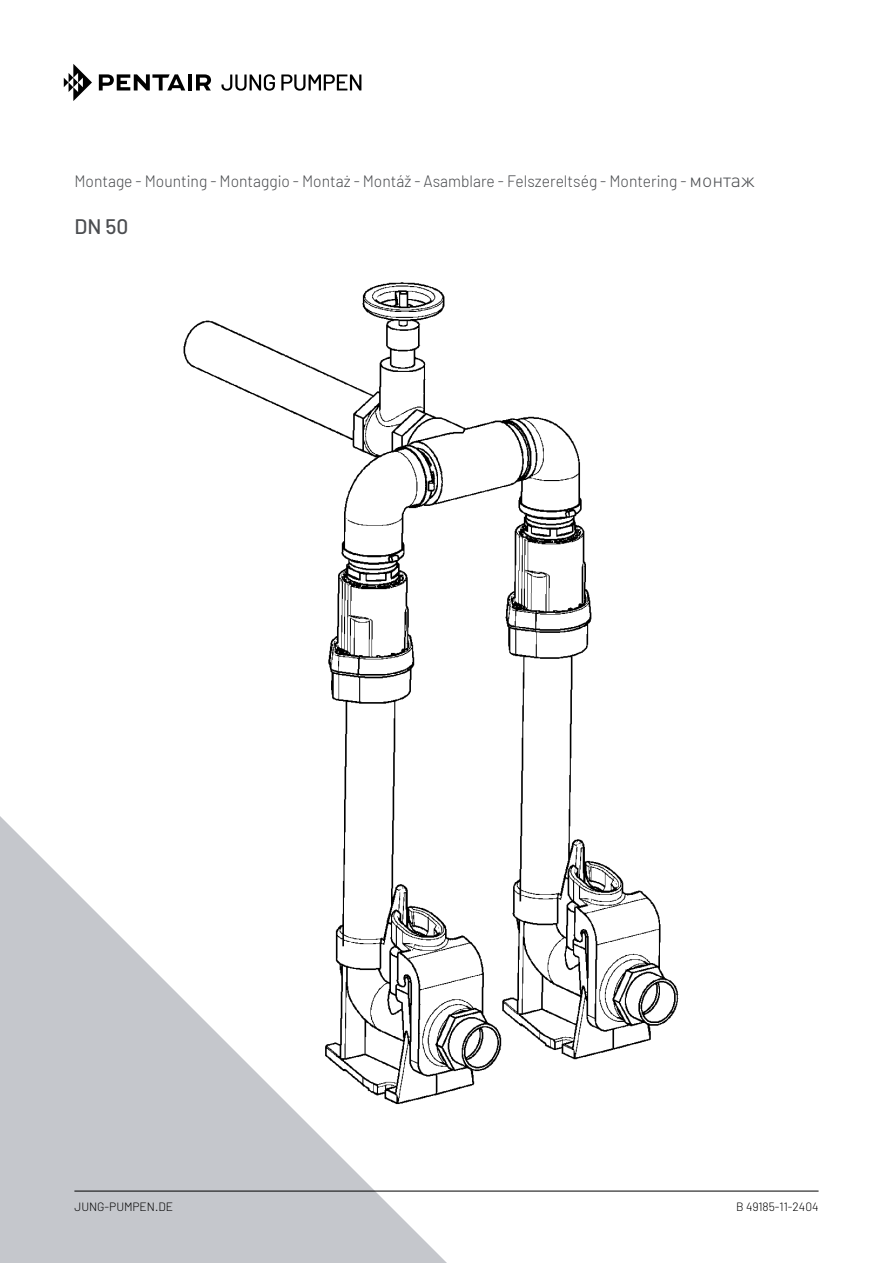
<style>
.page{position:relative;width:893px;height:1263px;background:#fff}
.page>*{position:absolute;margin:0;border:0;box-sizing:border-box;transform-origin:0 0}
.t1{font:500 21px "Barlow";color:#4b4d50}
.t2{font:300 16.5px "Barlow";color:#4b4d50;scale:.95 1}
.t3{font:300 12px "Barlow";color:#000}
.s1{font-family:"DIN Pro";font-size:19.5px}
</style>
<div class="page">
<svg style="left:0;top:816px;width:447px;height:447px;fill:#c5c7cc"></svg>
<svg style="left:221px;top:74px;width:54px;height:17px"></svg>
<svg style="left:281px;top:74px;width:80px;height:17px"></svg>
<svg style="left:64px;top:64px;width:28px;height:37px"></svg>
<svg style="left:99px;top:74px;width:86px;height:16px"></svg>
<hr style="left:188px;top:74px;width:4px;height:16px;background:#000">
<svg style="left:196px;top:74px;width:15px;height:16px"></svg>
<hr style="left:74px;top:1191px;width:745px;height:1px;background:#000">
<img style="left:176px;top:282px;width:503px;height:828px">
<p class="t2" style="left:74px;top:170px;width:718px">Montage - Mounting - Montaggio - Montaż - Montáž - Asamblare - Felszereltség - Montering - <span class="s1">монтаж</span></p>
<p class="t1" style="left:74px;top:213px;width:56px">DN 50</p>
<p class="t3" style="left:74px;top:1199px;width:100px">JUNG-PUMPEN.DE</p>
<p class="t3" style="left:736px;top:1199px;width:84px">B 49185-11-2404</p>
</div>
